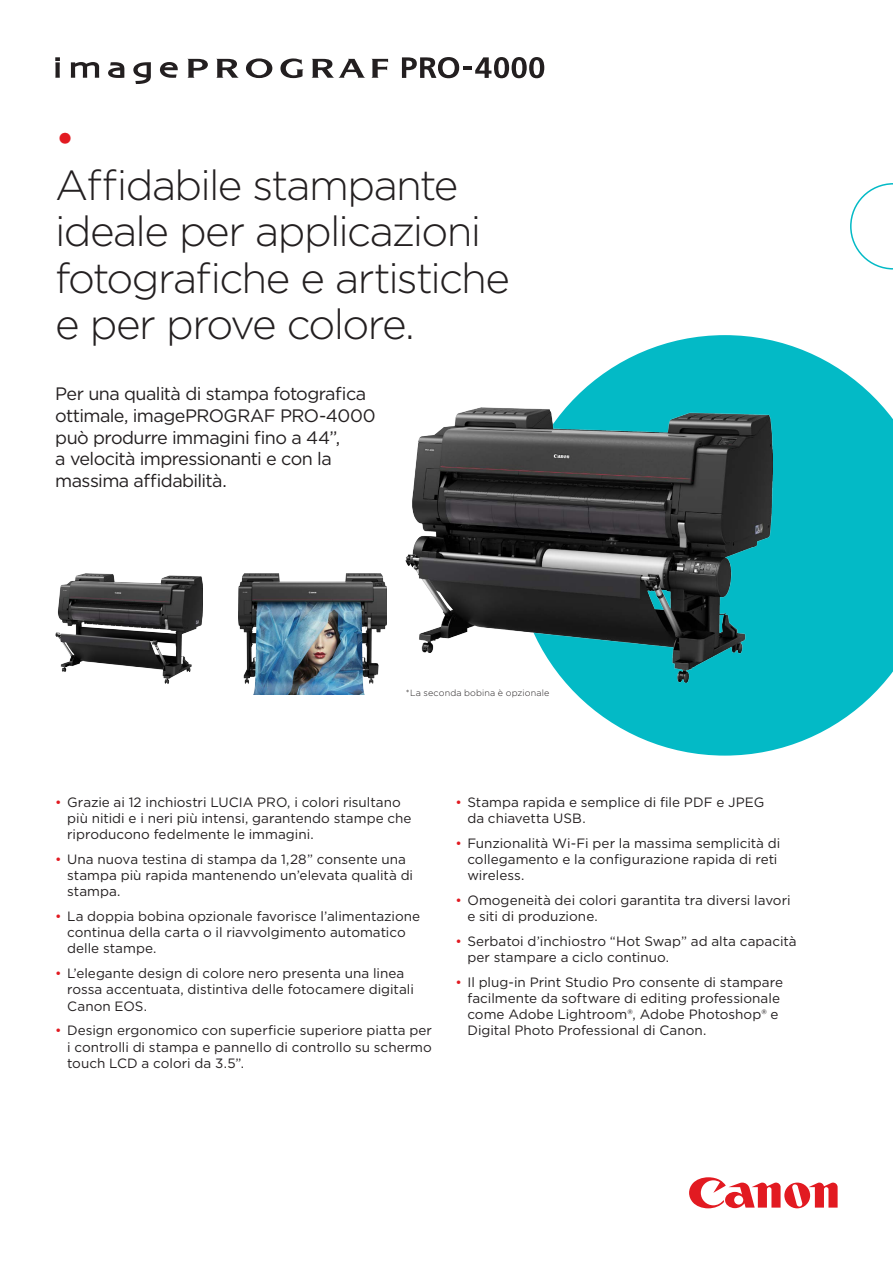
<style>
.page{position:relative;width:893px;height:1263px;background:#fff}
.page>*{position:absolute;margin:0;border:0;box-sizing:border-box;transform-origin:0 0}
.COVER_HEADER_MEDIUM{font:300 42px/46.5px "Gotham";letter-spacing:-.04em;color:#231f20}
.COVER_HEADER_SMALL{font:42px "Gotham";color:#e21a21}
.INTRO{font:18px/21.8px "Gotham";letter-spacing:-.03em;color:#231f20}
.t1{font:13.5px/16.2px "Gotham";color:#231f20}
.COVER_HEADER_SMALL-2{font:300 9px "Gotham";letter-spacing:.015em;color:#231f20}
.s1{color:#e21a21}
</style>
<div class="page">
<svg style="left:689px;top:1177px;width:149px;height:31px"></svg>
<svg style="left:565px;top:335px;width:328px;height:421px;fill:#03bac6"></svg>
<svg style="left:850px;top:183px;width:43px;height:87px"></svg>
<img style="left:406px;top:408px;width:366px;height:275px">
<img style="left:56px;top:573px;width:147px;height:110px">
<img style="left:238px;top:573px;width:148px;height:122px">
<svg style="left:187px;top:59px;width:21px;height:19px"></svg>
<svg style="left:216px;top:59px;width:23px;height:19px"></svg>
<svg style="left:246px;top:58px;width:26px;height:20px"></svg>
<svg style="left:280px;top:58px;width:24px;height:20px"></svg>
<svg style="left:311px;top:59px;width:77px;height:19px"></svg>
<svg style="left:55px;top:57px;width:5px;height:21px"></svg>
<svg style="left:71px;top:62px;width:28px;height:16px"></svg>
<svg style="left:108px;top:62px;width:16px;height:16px"></svg>
<svg style="left:133px;top:62px;width:18px;height:22px"></svg>
<svg style="left:160px;top:62px;width:18px;height:16px"></svg>
<svg style="left:402px;top:57px;width:142px;height:21px"></svg>
<p class="COVER_HEADER_SMALL" style="left:55px;top:112px;width:22px">•</p>
<p class="COVER_HEADER_MEDIUM" style="left:55px;top:161px;width:456px">Affidabile stampante ideale per applicazioni fotografiche e artistiche e per prove colore.</p>
<p class="INTRO" style="left:55px;top:382px;width:322px">Per una qualità di stampa fotografica ottimale, imagePROGRAF PRO-4000 può produrre immagini fino a 44”,<br>a velocità impressionanti e con la massima affidabilità.</p>
<p class="COVER_HEADER_SMALL-2" style="left:406px;top:687px;width:145px">*La seconda bobina è opzionale</p>
<p class="t1" style="left:67px;top:794px;width:346px;text-indent:-12px"><span class="s1">•</span> Grazie ai 12 inchiostri LUCIA PRO, i colori risultano più nitidi e i neri più intensi, garantendo stampe che riproducono fedelmente le immagini.</p>
<p class="t1" style="left:67px;top:851px;width:347px;text-indent:-12px"><span class="s1">•</span> Una nuova testina di stampa da 1,28” consente una stampa più rapida mantenendo un’elevata qualità di stampa.</p>
<p class="t1" style="left:67px;top:908px;width:355px;text-indent:-12px"><span class="s1">•</span> La doppia bobina opzionale favorisce l’alimentazione continua della carta o il riavvolgimento automatico delle stampe.</p>
<p class="t1" style="left:67px;top:965px;width:348px;text-indent:-12px"><span class="s1">•</span> L’elegante design di colore nero presenta una linea rossa accentuata, distintiva delle fotocamere digitali<br>Canon EOS.</p>
<p class="t1" style="left:67px;top:1022px;width:366px;text-align:justify;text-indent:-12px"><span class="s1">•</span> Design ergonomico con superficie superiore piatta per i controlli di stampa e pannello di controllo su schermo touch LCD a colori da 3.5”.</p>
<p class="t1" style="left:467px;top:794px;width:298px;text-indent:-12px"><span class="s1">•</span> Stampa rapida e semplice di file PDF e JPEG da chiavetta USB.</p>
<p class="t1" style="left:467px;top:835px;width:314px;text-indent:-12px"><span class="s1">•</span> Funzionalità Wi-Fi per la massima semplicità di collegamento e la configurazione rapida di reti wireless.</p>
<p class="t1" style="left:467px;top:892px;width:325px;text-indent:-12px"><span class="s1">•</span> Omogeneità dei colori garantita tra diversi lavori e siti di produzione.</p>
<p class="t1" style="left:467px;top:933px;width:331px;text-indent:-12px"><span class="s1">•</span> Serbatoi d’inchiostro “Hot Swap” ad alta capacità per stampare a ciclo continuo.</p>
<p class="t1" style="left:467px;top:973px;width:317px;text-indent:-12px"><span class="s1">•</span> Il plug-in Print Studio Pro consente di stampare facilmente da software di editing professionale come Adobe Lightroom®, Adobe Photoshop® e Digital Photo Professional di Canon.</p>
</div>
